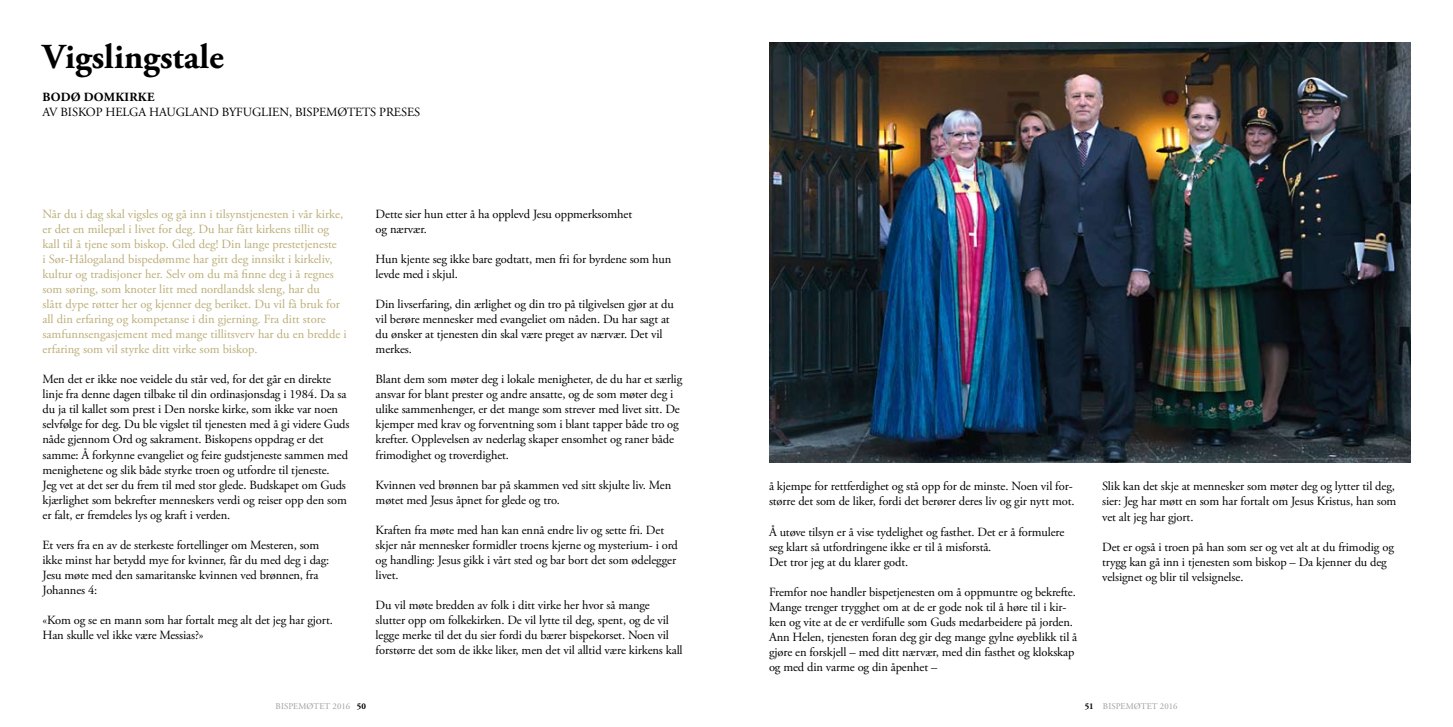
<style>
.page{position:relative;width:1453px;height:727px;background:#fff}
.page>*{position:absolute;margin:0;border:0;box-sizing:border-box;transform-origin:0 0}
.t1{font:700 35px "Adobe Garamond Pro";color:#000}
.t2{font:12.5px/15px "Adobe Garamond Pro";letter-spacing:-.01em;color:#000}
.t3{font:12.5px/15px "Adobe Garamond Pro";color:#bbae78}
.t4{font:700 12.5px "Adobe Garamond Pro";letter-spacing:.015em;color:#000}
.t5{font:8.75px "Adobe Garamond Pro";letter-spacing:.015em;color:#9c9d9f}
.s1{font-weight:700;color:#000}
</style>
<div class="page">
<img style="left:769px;top:43px;width:641px;height:419px">
<h1 class="t1" style="left:43px;top:36px;width:183px">Vigslingstale</h1>
<p class="t4" style="left:43px;top:90px;width:113px">BODØ DOMKIRKE</p>
<p class="t2" style="left:43px;top:105px;width:269px">AV BIS KOP HELGA HAUGLAND BYFUGLIEN, BISPEMØTETS</p>
<p class="t2" style="left:379px;top:105px;width:23px">PRESES</p>
<p class="t3" style="left:43px;top:207px;width:306px">Når du i dag skal vigsles og gå inn i tilsynstjenesten i vår kirke, er det en milepæl i livet for deg. Du har fått kirkens tillit og kall til å tjene som biskop. Gled deg! Din lange prestetjeneste<br>i Sør-Hålogaland bispedømme har gitt deg innsikt i kirkeliv, kultur og tradisjoner her. Selv om du må finne deg i å regnes som søring, som knoter litt med nordlandsk sleng, har du<br>slått dype røtter her og kjenner deg beriket. Du vil få bruk for all din erfaring og kompetanse i din gjerning. Fra ditt store samfunnsengasjement med mange tillitsverv har du en bredde i erfaring som vil styrke ditt virke som biskop.</p>
<p class="t2" style="left:43px;top:372px;width:309px">Men det er ikke noe veidele du står ved, for det går en direkte linje fra denne dagen tilbake til din ordinasjonsdag i 1984. Da sa du ja til kallet som prest i Den norske kirke, som ikke var noen selvfølge for deg. Du ble vigslet til tjenesten med å gi videre Guds nåde gjennom Ord og sakrament. Biskopens oppdrag er det samme: Å forkynne evangeliet og feire gudstjeneste sammen med menighetene og slik både styrke troen og utfordre til tjeneste.<br>Jeg vet at det ser du frem til med stor glede. Budskapet om Guds kjærlighet som bekrefter menneskers verdi og reiser opp den som er falt, er fremdeles lys og kraft i verden.</p>
<p class="t2" style="left:43px;top:537px;width:288px">Et vers fra en av de sterkeste fortellinger om Mesteren, som ikke minst har betydd mye for kvinner, får du med deg i dag:<br>Jesu møte med den samaritanske kvinnen ved brønnen, fra Johannes 4:</p>
<p class="t2" style="left:43px;top:612px;width:292px">«Kom og se en mann som har fortalt meg alt det jeg har gjort.<br>Han skulle vel ikke være Messias?»</p>
<p class="t2" style="left:376px;top:207px;width:258px">Dette sier hun etter å ha opplevd Jesu oppmerksomhet og nærvær.</p>
<p class="t2" style="left:376px;top:252px;width:297px">Hun kjente seg ikke bare godtatt, men fri for byrdene som hun levde med i skjul.</p>
<p class="t2" style="left:376px;top:297px;width:300px">Din livserfaring, din ærlighet og din tro på tilgivelsen gjør at du vil berøre mennesker med evangeliet om nåden. Du har sagt at du ønsker at tjenesten din skal være preget av nærvær. Det vil merkes.</p>
<p class="t2" style="left:376px;top:372px;width:308px">Blant dem som møter deg i lokale menigheter, de du har et særlig ansvar for blant prester og andre ansatte, og de som møter deg i ulike sammenhenger, er det mange som strever med livet sitt. De kjemper med krav og forventning som i blant tapper både tro og krefter. Opplevelsen av nederlag skaper ensomhet og raner både frimodighet og troverdighet.</p>
<p class="t2" style="left:376px;top:477px;width:297px">Kvinnen ved brønnen bar på skammen ved sitt skjulte liv. Men møtet med Jesus åpnet for glede og tro.</p>
<p class="t2" style="left:376px;top:522px;width:304px">Kraften fra møte med han kan ennå endre liv og sette fri. Det skjer når mennesker formidler troens kjerne og mysterium- i ord og handling: Jesus gikk i vårt sted og bar bort det som ødelegger livet.</p>
<p class="t2" style="left:376px;top:597px;width:309px">Du vil møte bredden av folk i ditt virke her hvor så mange<br>slutter opp om folkekirken. De vil lytte til deg, spent, og de vil legge merke til det du sier fordi du bærer bispekorset. Noen vil forstørre det som de ikke liker, men det vil alltid være kirkens kall</p>
<p class="t2" style="left:769px;top:479px;width:307px">å kjempe for rettferdighet og stå opp for de minste. Noen vil for&shy;større det som de liker, fordi det berører deres liv og gir nytt mot.</p>
<p class="t2" style="left:769px;top:524px;width:297px">Å utøve tilsyn er å vise tydelighet og fasthet. Det er å formulere seg klart så utfordringene ikke er til å misforstå.<br>Det tror jeg at du klarer godt.</p>
<p class="t2" style="left:769px;top:584px;width:310px">Fremfor noe handler bispetjenesten om å oppmuntre og bekrefte.<br>Mange trenger trygghet om at de er gode nok til å høre til i kir&shy;ken og vite at de er verdifulle som Guds medarbeidere på jorden.<br>Ann Helen, tjenesten foran deg gir deg mange gylne øyeblikk til å gjøre en forskjell – med ditt nærvær, med din fasthet og klokskap og med din varme og din åpenhet –</p>
<p class="t2" style="left:1102px;top:479px;width:296px">Slik kan det skje at mennesker som møter deg og lytter til deg, sier: Jeg har møtt en som har fortalt om Jesus Kristus, han som vet alt jeg har gjort.</p>
<p class="t2" style="left:1102px;top:539px;width:293px">Det er også i troen på han som ser og vet alt at du frimodig og trygg kan gå inn i tjenesten som biskop – Da kjenner du deg velsignet og blir til velsignelse.</p>
<p class="t5" style="left:276px;top:700px;width:92px">Bispemøtet 2016 <span class="s1">50</span></p>
<p class="t5" style="left:1085px;top:700px;width:94px"><span class="s1">51</span> Bispemøtet 2016</p>
</div>
